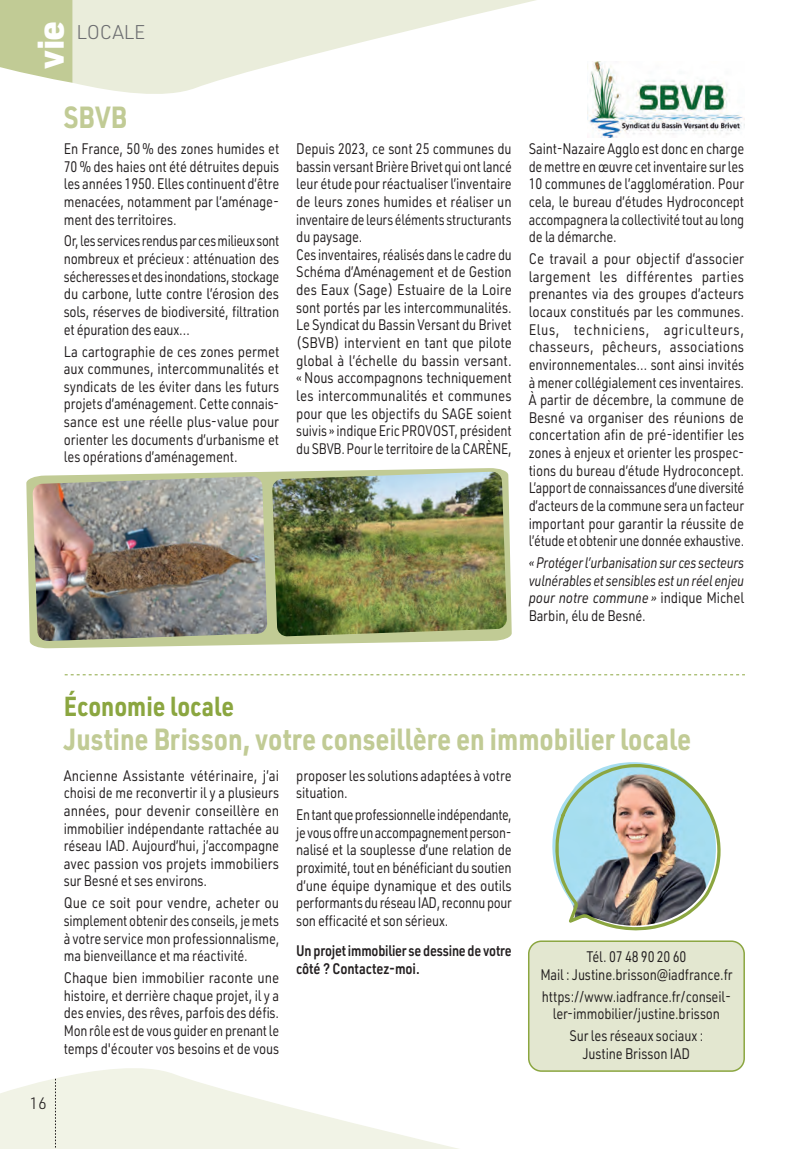
<style>
.page{position:relative;width:808px;height:1149px;background:#fff}
.page>*{position:absolute;margin:0;border:0;box-sizing:border-box;transform-origin:0 0}
.t1{font:900 36px "URWDIN";color:#fff}
.t2{font:700 30px "URWDIN";color:#c1cb95;scale:.85 1}
.t3{font:700 27px "URWDIN";color:#8ba640;scale:.85 1}
.t4{font:300 19.5px "URWDIN";letter-spacing:-.01em;color:#6c6d70}
.t5{font:300 16.2px "URWDIN";color:#231f20}
.t6{font:15px/17.7px "URWDIN";letter-spacing:-.01em;color:#231f20;text-align:center;scale:.85 1}
.t7{font:15px/17.7px "URWDIN";letter-spacing:-.01em;color:#231f20;text-align:justify;scale:.88 1}
.t8{font:15px/17.7px "URWDIN";letter-spacing:-.01em;color:#231f20;text-align:justify;scale:.82 1}
.t9{font:15px/17.7px "URWDIN";letter-spacing:-.01em;color:#231f20;text-align:justify;scale:.87 1}
.t10{font:italic 15px/17.7px "URWDIN";letter-spacing:-.02em;color:#231f20;text-align:justify;scale:.83 1}
.t11{font:600 15px/17.7px "URWDIN";letter-spacing:-.015em;color:#231f20;scale:.83 1}
.s1{font-style:normal}
</style>
<div class="page">
<div style="left:529px;top:940px;width:215px;height:130px;background:#e3e7d0;border-radius:13px"></div>
<div style="left:528px;top:940px;width:217px;height:131px;border:2px solid #8ba640;border-radius:13px"></div>
<img style="left:587px;top:80px;width:157px;height:58px">
<svg style="left:26px;top:468px;width:486px;height:180px;fill:#c1cb95"></svg>
<img style="left:32px;top:476px;width:235px;height:165px">
<img style="left:272px;top:471px;width:235px;height:165px">
<svg style="left:0;top:0;width:73px;height:83px;background:#c6cf9f"></svg>
<svg style="left:73px;top:0;width:557px;height:99px"></svg>
<svg style="left:0;top:1050px;width:621px;height:98px"></svg>
<svg style="left:55px;top:1078px;width:1px;height:70px"></svg>
<img style="left:552px;top:763px;width:169px;height:167px">
<svg style="left:65px;top:674px;width:680px;height:1px"></svg>
<h1 class="t1" style="left:26px;top:69px;width:50px;rotate:-90deg">vie</h1>
<h3 class="t4" style="left:77px;top:19px;width:70px">LOCALE</h3>
<h2 class="t2" style="left:64px;top:96px;width:76px">SBVB</h2>
<p class="t6" style="left:64px;top:139px;width:255px;text-align:justify">En France, 50 % des zones humides et 70 % des haies ont été détruites depuis les années 1950. Elles continuent d’être menacées, notamment par l’aménage&shy;ment des territoires.</p>
<p class="t8" style="left:64px;top:232px;width:264px">Or, les services rendus par ces milieux sont nombreux et précieux : atténuation des sécheresses et des inondations, stockage du carbone, lutte contre l’érosion des sols, réserves de biodiversité, filtration et épuration des eaux…</p>
<p class="t9" style="left:64px;top:342px;width:249px">La cartographie de ces zones permet aux communes, intercommunalités et syndicats de les éviter dans les futurs projets d’aménagement. Cette connais&shy;sance est une réelle plus-value pour orienter les documents d’urbanisme et les opérations d’aménagement.</p>
<p class="t6" style="left:296px;top:139px;width:255px;text-align:left">Depuis 2023, ce sont 25 communes du bassin versant Brière Brivet qui ont lancé leur étude pour réactualiser l’inventaire de leurs zones humides et réaliser un inventaire de leurs éléments structurants du paysage.<br>Ces inventaires, réalisés dans le cadre du Schéma d’Aménagement et de Gestion des Eaux (Sage) Estuaire de la Loire sont portés par les intercommunalités.<br>Le Syndicat du Bassin Versant du Brivet (SBVB) intervient en tant que pilote global à l’échelle du bassin versant. « Nous accompagnons techniquement les intercommunalités et communes pour que les objectifs du SAGE soient suivis » indique Eric PROVOST, président du SBVB. Pour le territoire de la CARÈNE,</p>
<p class="t6" style="left:529px;top:139px;width:255px;text-align:justify">Saint-Nazaire Agglo est donc en charge de mettre en œuvre cet inventaire sur les 10 communes de l’agglomération. Pour cela, le bureau d’études Hydroconcept accompagnera la collectivité tout au long de la démarche.</p>
<p class="t7" style="left:529px;top:249px;width:246px">Ce travail a pour objectif d’associer largement les différentes parties prenantes via des groupes d’acteurs locaux constitués par les communes.<br>Elus, techniciens, agriculteurs, chasseurs, pêcheurs, associations environnementales… sont ainsi invités à mener collégialement ces inventaires.<br>À partir de décembre, la commune de Besné va organiser des réunions de concertation afin de pré-identifier les zones à enjeux et orienter les prospec&shy;tions du bureau d’étude Hydroconcept.<br>L’apport de connaissances d’une diversité d’acteurs de la commune sera un facteur important pour garantir la réussite de l’étude et obtenir une donnée exhaustive.</p>
<p class="t10" style="left:529px;top:553px;width:261px">« Protéger l’urbanisation sur ces secteurs vulnérables et sensibles est un réel enjeu pour notre commune » <span class="s1">indique Michel Barbin, élu de Besné.</span></p>
<p class="t5" style="left:30px;top:1092px;width:19px">16</p>
<h3 class="t3" style="left:64px;top:687px;width:202px">Économie locale</h3>
<h2 class="t2" style="left:64px;top:718px;width:739px">Justine Brisson, votre conseillère en immobilier locale</h2>
<p class="t7" style="left:64px;top:765px;width:246px">Ancienne Assistante vétérinaire, j’ai choisi de me reconvertir il y a plusieurs années, pour devenir conseillère en immobilier indépendante rattachée au réseau IAD. Aujourd’hui, j’accompagne avec passion vos projets immobiliers sur Besné et ses environs.</p>
<p class="t7" style="left:64px;top:893px;width:246px">Que ce soit pour vendre, acheter ou simplement obtenir des conseils, je mets à votre service mon professionnalisme, ma bienveillance et ma réactivité.</p>
<p class="t7" style="left:64px;top:968px;width:246px">Chaque bien immobilier raconte une histoire, et derrière chaque projet, il y a des envies, des rêves, parfois des défis.<br>Mon rôle est de vous guider en prenant le temps d'écouter vos besoins et de vous</p>
<p class="t6" style="left:296px;top:765px;width:255px;text-align:left">proposer les solutions adaptées à votre situation.</p>
<p class="t8" style="left:296px;top:805px;width:264px">En tant que professionnelle indépendante, je vous offre un accompagnement person&shy;nalisé et la souplesse d’une relation de proximité, tout en bénéficiant du soutien d’une équipe dynamique et des outils performants du réseau IAD, reconnu pour son efficacité et son sérieux.</p>
<p class="t11" style="left:296px;top:941px;width:261px">Un projet immobilier se dessine de votre côté ? Contactez-moi.</p>
<p class="t6" style="left:540px;top:947px;width:228px">Tél. 07 48 90 20 60<br>Mail : Justine.brisson@iadfrance.fr</p>
<p class="t6" style="left:542px;top:986px;width:224px">https://www.iadfrance.fr/conseil&shy;ler-immobilier/justine.brisson</p>
<p class="t6" style="left:569px;top:1026px;width:159px">Sur les réseaux sociaux :<br>Justine Brisson IAD</p>
</div>
